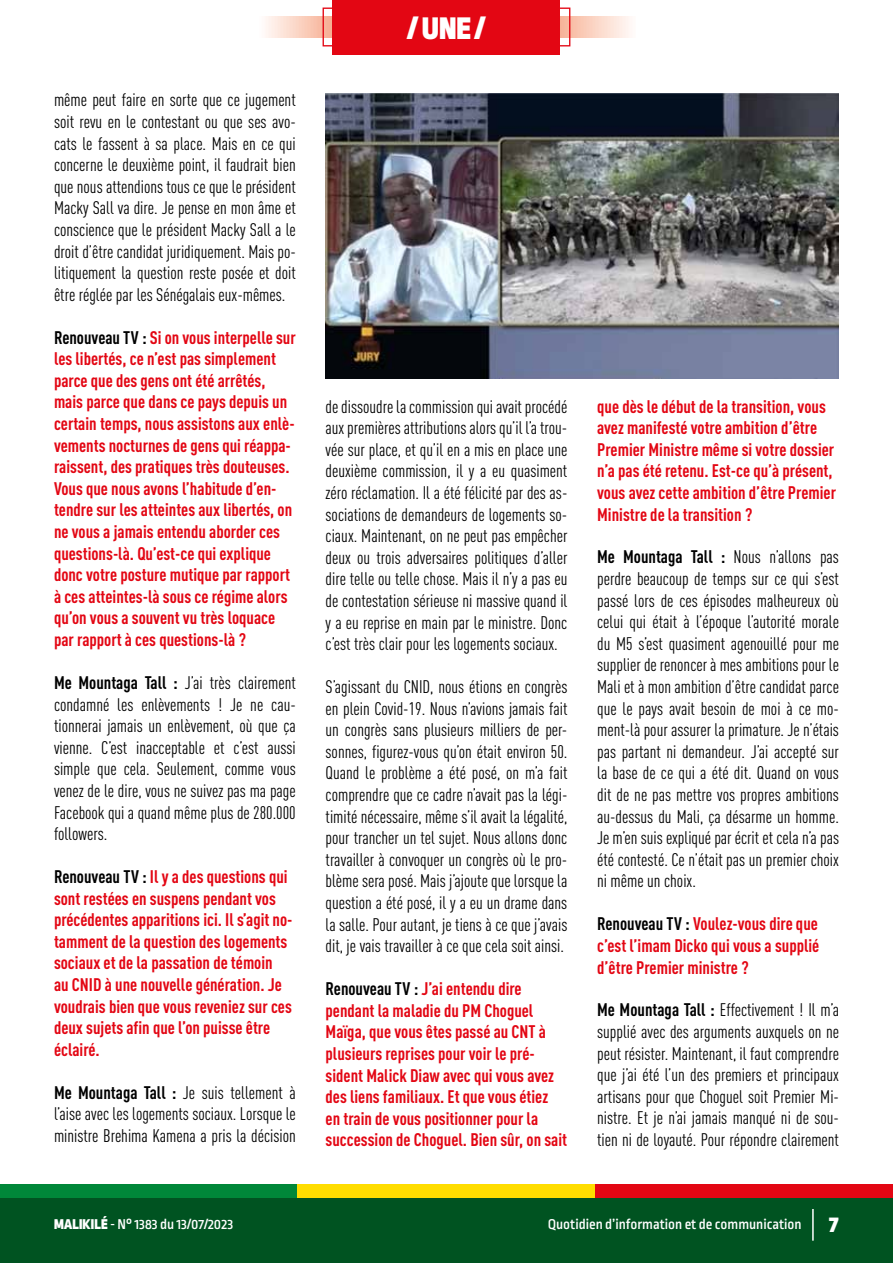
<style>
.page{position:relative;width:893px;height:1263px;background:#fff}
.page>*{position:absolute;margin:0;border:0;box-sizing:border-box;transform-origin:0 0}
.t1{font:900 33px "Ropa Sans Pro";color:#fff}
.t2{font:condensed 18px/21.6px "DIN Pro";color:#000;text-align:justify}
.t3{font:700 condensed 18px/21.6px "DIN Pro";color:#e30613}
.t4{font:500 15px "Ropa Sans Pro";color:#fff}
.s1{color:#000}
.s2{font-weight:700}
.s3{font-weight:900}
.s4{font-weight:900;font-size:24px}
</style>
<div class="page">
<div style="left:0;top:1184px;width:298px;height:17px;background:#008739"></div>
<div style="left:298px;top:1184px;width:297px;height:17px;background:#fd0"></div>
<div style="left:595px;top:1184px;width:298px;height:17px;background:#e30613"></div>
<div style="left:0;top:1198px;width:893px;height:65px;background:#005321"></div>
<hr style="left:812px;top:1209px;width:2px;height:32px;background:#fff">
<svg style="left:266px;top:16px;width:364px;height:22px;background:#fad2c3"></svg>
<div style="left:333px;top:0;width:227px;height:54px;background:#e30613"></div>
<div style="left:323px;top:8px;width:247px;height:38px;border:1px solid #e30613"></div>
<img style="left:326px;top:94px;width:513px;height:284px">
<p class="t2" style="left:54px;top:88px;width:243px">même peut faire en sorte que ce jugement soit revu en le contestant ou que ses avo&shy;cats le fassent à sa place. Mais en ce qui concerne le deuxième point, il faudrait bien que nous attendions tous ce que le président Macky Sall va dire. Je pense en mon âme et conscience que le président Macky Sall a le droit d’être candidat juridiquement. Mais po&shy;litiquement la question reste posée et doit être réglée par les Sénégalais eux-mêmes.</p>
<p class="t3" style="left:54px;top:325px;width:243px"><span class="s1">Renouveau TV :</span> Si on vous interpelle sur les libertés, ce n’est pas simplement parce que des gens ont été arrêtés, mais parce que dans ce pays depuis un certain temps, nous assistons aux enlè&shy;vements nocturnes de gens qui réappa&shy;raissent, des pratiques très douteuses.<br>Vous que nous avons l’habitude d’en&shy;tendre sur les atteintes aux libertés, on ne vous a jamais entendu aborder ces questions-là. Qu’est-ce qui explique donc votre posture mutique par rapport à ces atteintes-là sous ce régime alors qu’on vous a souvent vu très loquace par rapport à ces questions-là ?</p>
<p class="t2" style="left:54px;top:670px;width:243px"><span class="s2">Me Mountaga Tall :</span> J’ai très clairement condamné les enlèvements ! Je ne cau&shy;tionnerai jamais un enlèvement, où que ça vienne. C’est inacceptable et c’est aussi simple que cela. Seulement, comme vous venez de le dire, vous ne suivez pas ma page Facebook qui a quand même plus de 280.000 followers.</p>
<p class="t3" style="left:54px;top:864px;width:240px"><span class="s1">Renouveau TV :</span> Il y a des questions qui sont restées en suspens pendant vos précédentes apparitions ici. Il s’agit no&shy;tamment de la question des logements sociaux et de la passation de témoin<br>au CNID à une nouvelle génération. Je voudrais bien que vous reveniez sur ces deux sujets afin que l’on puisse être éclairé.</p>
<p class="t2" style="left:54px;top:1080px;width:243px"><span class="s2">Me Mountaga Tall :</span> Je suis tellement à l’aise avec les logements sociaux. Lorsque le ministre Brehima Kamena a pris la décision</p>
<h1 class="t1" style="left:407px;top:9px;width:80px">/ UNE /</h1>
<p class="t2" style="left:326px;top:394px;width:243px">de dissoudre la commission qui avait procédé aux premières attributions alors qu’il l’a trou&shy;vée sur place, et qu’il en a mis en place une deuxième commission, il y a eu quasiment zéro réclamation. Il a été félicité par des as&shy;sociations de demandeurs de logements so&shy;ciaux. Maintenant, on ne peut pas empêcher deux ou trois adversaires politiques d’aller dire telle ou telle chose. Mais il n’y a pas eu de contestation sérieuse ni massive quand il y a eu reprise en main par le ministre. Donc c’est très clair pour les logements sociaux.</p>
<p class="t2" style="left:326px;top:674px;width:243px">S’agissant du CNID, nous étions en congrès en plein Covid-19. Nous n’avions jamais fait un congrès sans plusieurs milliers de per&shy;sonnes, figurez-vous qu’on était environ 50.<br>Quand le problème a été posé, on m’a fait comprendre que ce cadre n’avait pas la légi&shy;timité nécessaire, même s’il avait la légalité, pour trancher un tel sujet. Nous allons donc travailler à convoquer un congrès où le pro&shy;blème sera posé. Mais j’ajoute que lorsque la question a été posé, il y a eu un drame dans la salle. Pour autant, je tiens à ce que j’avais dit, je vais travailler à ce que cela soit ainsi.</p>
<p class="t3" style="left:326px;top:976px;width:243px"><span class="s1">Renouveau TV :</span> J’ai entendu dire pendant la maladie du PM Choguel Maïga, que vous êtes passé au CNT à plusieurs reprises pour voir le pré&shy;sident Malick Diaw avec qui vous avez des liens familiaux. Et que vous étiez en train de vous positionner pour la succession de Choguel. Bien sûr, on sait</p>
<p class="t3" style="left:597px;top:394px;width:240px">que dès le début de la transition, vous avez manifesté votre ambition d’être Premier Ministre même si votre dossier n’a pas été retenu. Est-ce qu’à présent, vous avez cette ambition d’être Premier Ministre de la transition ?</p>
<p class="t2" style="left:597px;top:545px;width:243px"><span class="s2">Me Mountaga Tall :</span> Nous n’allons pas perdre beaucoup de temps sur ce qui s’est passé lors de ces épisodes malheureux où celui qui était à l’époque l’autorité morale du M5 s’est quasiment agenouillé pour me supplier de renoncer à mes ambitions pour le Mali et à mon ambition d’être candidat parce que le pays avait besoin de moi à ce mo&shy;ment-là pour assurer la primature. Je n’étais pas partant ni demandeur. J’ai accepté sur la base de ce qui a été dit. Quand on vous dit de ne pas mettre vos propres ambitions au-dessus du Mali, ça désarme un homme.<br>Je m’en suis expliqué par écrit et cela n’a pas été contesté. Ce n’était pas un premier choix ni même un choix.</p>
<p class="t3" style="left:597px;top:911px;width:224px;text-align:justify"><span class="s1">Renouveau TV :</span> Voulez-vous dire que c’est l’imam Dicko qui vous a supplié d’être Premier ministre ?</p>
<p class="t2" style="left:597px;top:998px;width:243px"><span class="s2">Me Mountaga Tall :</span> Effectivement ! Il m’a supplié avec des arguments auxquels on ne peut résister. Maintenant, il faut comprendre que j’ai été l’un des premiers et principaux artisans pour que Choguel soit Premier Mi&shy;nistre. Et je n’ai jamais manqué ni de sou&shy;tien ni de loyauté. Pour répondre clairement</p>
<p class="t4" style="left:54px;top:1216px;width:180px"><span class="s3">MALIKILÉ</span> - N° 1383 du 13/07/2023</p>
<p class="t4" style="left:548px;top:1216px;width:292px">Quotidien d’information et de communication <span class="s4">7</span></p>
</div>
